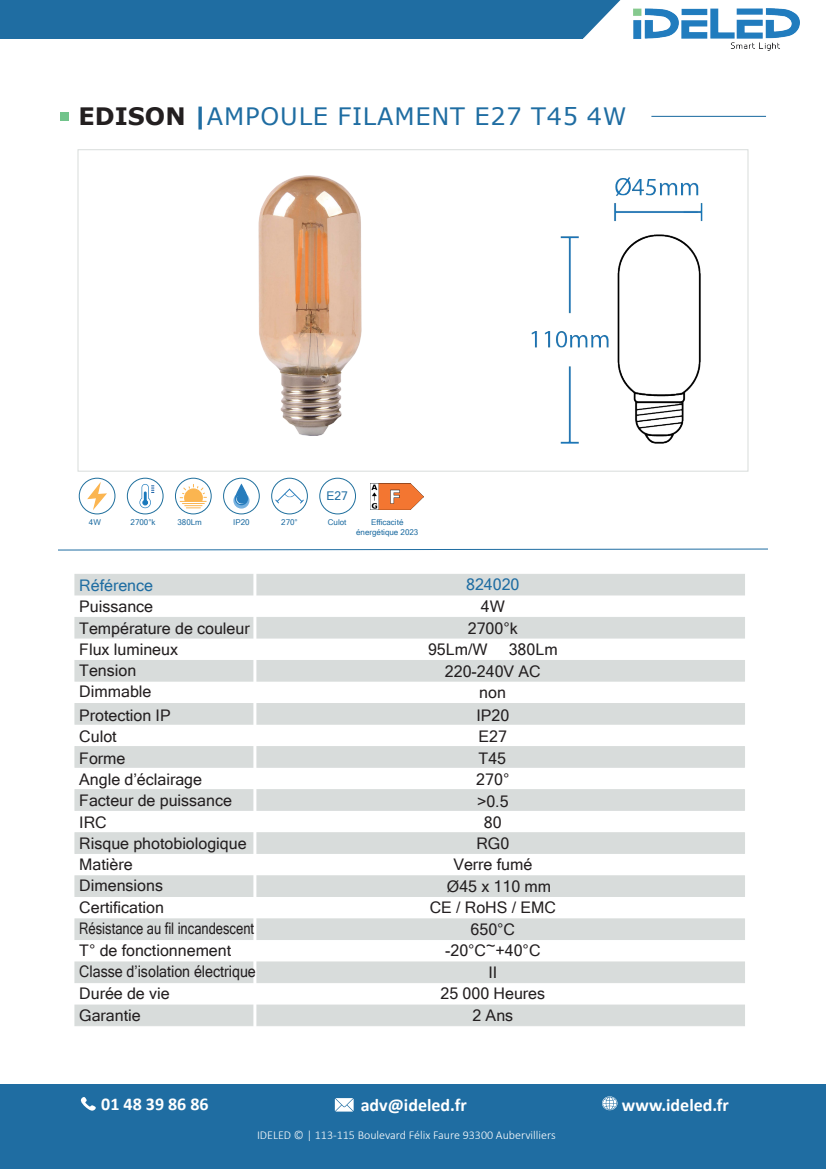
<style>
.page{position:relative;width:826px;height:1169px;background:#fff}
.page>*{position:absolute;margin:0;border:0;box-sizing:border-box;transform-origin:0 0}
.t1{font:24px "Verdana";letter-spacing:.035em;color:#1f6da2}
.t2{font:700 18px "Calibri";color:#fff}
.t3{font:16px/21.5px "Microsoft Sans Serif";color:#231f20}
.t4{font:16px/21.5px "Microsoft Sans Serif";color:#231f20;scale:.89 1}
.t5{font:16px "Microsoft Sans Serif";color:#1f6da2}
.t6{font:300 12px "Calibri";color:#fff}
.t7{font:12px "Microsoft Sans Serif";color:#1f6da2}
.t8{font:8px/9.6px "Microsoft Sans Serif";color:#1f6da2;text-align:center}
.s1{font-weight:700;color:#231f20}
.s2{font-weight:700}
</style>
<div class="page">
<div style="left:75px;top:1004px;width:670px;height:22px;background:#d8dcdb;border:1px solid #d8dcdb"></div>
<div style="left:75px;top:961px;width:670px;height:22px;background:#d8dcdb;border:1px solid #d8dcdb"></div>
<div style="left:0;top:0;width:583px;height:38px;background:#1f6da2"></div>
<svg style="left:583px;top:0;width:37px;height:38px"></svg>
<img style="left:633px;top:8px;width:167px;height:42px">
<div style="left:0;top:1084px;width:826px;height:85px;background:#1f6da2"></div>
<svg style="left:335px;top:1098px;width:19px;height:14px"></svg>
<svg style="left:602px;top:1096px;width:15px;height:14px"></svg>
<svg style="left:80px;top:1097px;width:16px;height:14px"></svg>
<div style="left:60px;top:112px;width:9px;height:9px;background:#71c48b"></div>
<hr style="left:651px;top:116px;width:115px;height:1px;background:#1f6da2">
<svg style="left:58px;top:548px;width:710px;height:3px"></svg>
<div style="left:75px;top:574px;width:670px;height:22px;background:#d8dcdb;border:1px solid #d8dcdb"></div>
<div style="left:75px;top:617px;width:670px;height:22px;background:#d8dcdb;border:1px solid #d8dcdb"></div>
<div style="left:75px;top:660px;width:670px;height:22px;background:#d8dcdb;border:1px solid #d8dcdb"></div>
<div style="left:75px;top:703px;width:670px;height:22px;background:#d8dcdb"></div>
<div style="left:75px;top:746px;width:670px;height:22px;background:#d8dcdb"></div>
<div style="left:75px;top:789px;width:670px;height:22px;background:#d8dcdb"></div>
<div style="left:75px;top:832px;width:670px;height:22px;background:#d8dcdb"></div>
<div style="left:75px;top:875px;width:670px;height:22px;background:#d8dcdb"></div>
<div style="left:75px;top:918px;width:670px;height:22px;background:#d8dcdb;border:1px solid #d8dcdb"></div>
<hr style="left:253px;top:559px;width:3px;height:482px;background:#fff">
<div style="left:320px;top:478px;width:36px;height:36px;border:1px solid #1f6f9d;border-radius:50%"></div>
<div style="left:79px;top:478px;width:36px;height:36px;border:1px solid #1f6f9d;border-radius:50%"></div>
<svg style="left:87px;top:482px;width:20px;height:28px"></svg>
<div style="left:127px;top:478px;width:36px;height:36px;border:1px solid #1f6f9d;border-radius:50%"></div>
<svg style="left:140px;top:484px;width:14px;height:24px"></svg>
<div style="left:175px;top:478px;width:36px;height:36px;border:1px solid #1f6f9d;border-radius:50%"></div>
<svg style="left:179px;top:484px;width:28px;height:25px"></svg>
<div style="left:223px;top:478px;width:37px;height:36px;border:1px solid #1f6f9d;border-radius:50%"></div>
<svg style="left:233px;top:484px;width:16px;height:25px"></svg>
<div style="left:271px;top:478px;width:37px;height:36px;border:1px solid #1f6f9d;border-radius:50%"></div>
<svg style="left:274px;top:488px;width:31px;height:16px"></svg>
<img style="left:370px;top:483px;width:53px;height:26px">
<img style="left:258px;top:175px;width:104px;height:261px">
<img style="left:531px;top:177px;width:172px;height:266px">
<h1 class="t1" style="left:78px;top:100px;width:550px"><span class="s1">EDISON</span> <span class="s2">|</span>AMPOULE FILAMENT E27 T45 4W</h1>
<p class="t8" style="left:89px;top:517px;width:13px">4W</p>
<p class="t8" style="left:131px;top:517px;width:26px">2700°k</p>
<p class="t8" style="left:178px;top:517px;width:26px">380Lm</p>
<p class="t8" style="left:233px;top:517px;width:18px">IP20</p>
<p class="t8" style="left:281px;top:517px;width:18px">270°</p>
<p class="t5" style="left:79px;top:575px;width:75px">Référence</p>
<p class="t3" style="left:79px;top:595px;width:172px">Puissance<br>Température de couleur</p>
<p class="t3" style="left:79px;top:638px;width:100px">Flux lumineux</p>
<p class="t3" style="left:79px;top:659px;width:59px">Tension</p>
<p class="t3" style="left:79px;top:679px;width:93px;line-height:23.9px">Dimmable<br>Protection IP</p>
<p class="t3" style="left:79px;top:748px;width:124px;line-height:20.9px">Forme<br>Angle d’éclairage</p>
<p class="t3" style="left:79px;top:811px;width:29px">IRC</p>
<p class="t3" style="left:79px;top:853px;width:176px">Matière<br>Dimensions<br>Certification<br>Résistance au fil incandescent</p>
<p class="t4" style="left:79px;top:961px;width:200px">Classe d’isolation électrique<br>Durée de vie<br>Garantie</p>
<p class="t3" style="left:79px;top:725px;width:39px">Culot</p>
<p class="t3" style="left:79px;top:790px;width:154px">Facteur de puissance</p>
<p class="t3" style="left:79px;top:832px;width:169px">Risque photobiologique</p>
<p class="t3" style="left:79px;top:939px;width:153px">T° de fonctionnement</p>
<p class="t7" style="left:326px;top:488px;width:23px">E27</p>
<p class="t8" style="left:328px;top:517px;width:20px">Culot</p>
<p class="t8" style="left:356px;top:517px;width:64px">Efficacité énergétique 2023</p>
<p class="t5" style="left:466px;top:574px;width:55px">824020</p>
<p class="t3" style="left:481px;top:596px;width:25px">4W</p>
<p class="t3" style="left:468px;top:617px;width:51px">2700°k</p>
<p class="t3" style="left:428px;top:639px;width:61px">95Lm/W</p>
<p class="t3" style="left:445px;top:639px;width:114px;text-indent:64px">380Lm<br>220-240V AC</p>
<p class="t3" style="left:476px;top:704px;width:34px">IP20</p>
<p class="t3" style="left:479px;top:725px;width:30px">E27</p>
<p class="t3" style="left:479px;top:747px;width:29px">T45</p>
<p class="t3" style="left:476px;top:768px;width:35px">270°</p>
<p class="t3" style="left:477px;top:790px;width:33px">&gt;0.5</p>
<p class="t3" style="left:484px;top:811px;width:19px">80</p>
<p class="t3" style="left:476px;top:832px;width:34px">RG0</p>
<p class="t3" style="left:453px;top:854px;width:80px">Verre fumé</p>
<p class="t3" style="left:447px;top:875px;width:106px">Ø45 x 110 mm</p>
<p class="t3" style="left:430px;top:897px;width:128px">CE / RoHS / EMC</p>
<p class="t3" style="left:471px;top:918px;width:46px">650°C</p>
<p class="t3" style="left:445px;top:940px;width:97px">-20°C~+40°C</p>
<p class="t3" style="left:488px;top:961px;width:10px">II</p>
<p class="t3" style="left:441px;top:983px;width:106px">25 000 Heures</p>
<p class="t3" style="left:473px;top:1004px;width:42px">2 Ans</p>
<p class="t3" style="left:479px;top:681px;width:28px">non</p>
<p class="t2" style="left:101px;top:1092px;width:109px">01 48 39 86 86</p>
<p class="t2" style="left:361px;top:1092px;width:108px">adv@ideled.fr</p>
<p class="t2" style="left:622px;top:1092px;width:109px">www.ideled.fr</p>
<p class="t6" style="left:257px;top:1128px;width:300px">IDELED © | 113-115 Boulevard Félix Faure 93300 Aubervilliers</p>
</div>
